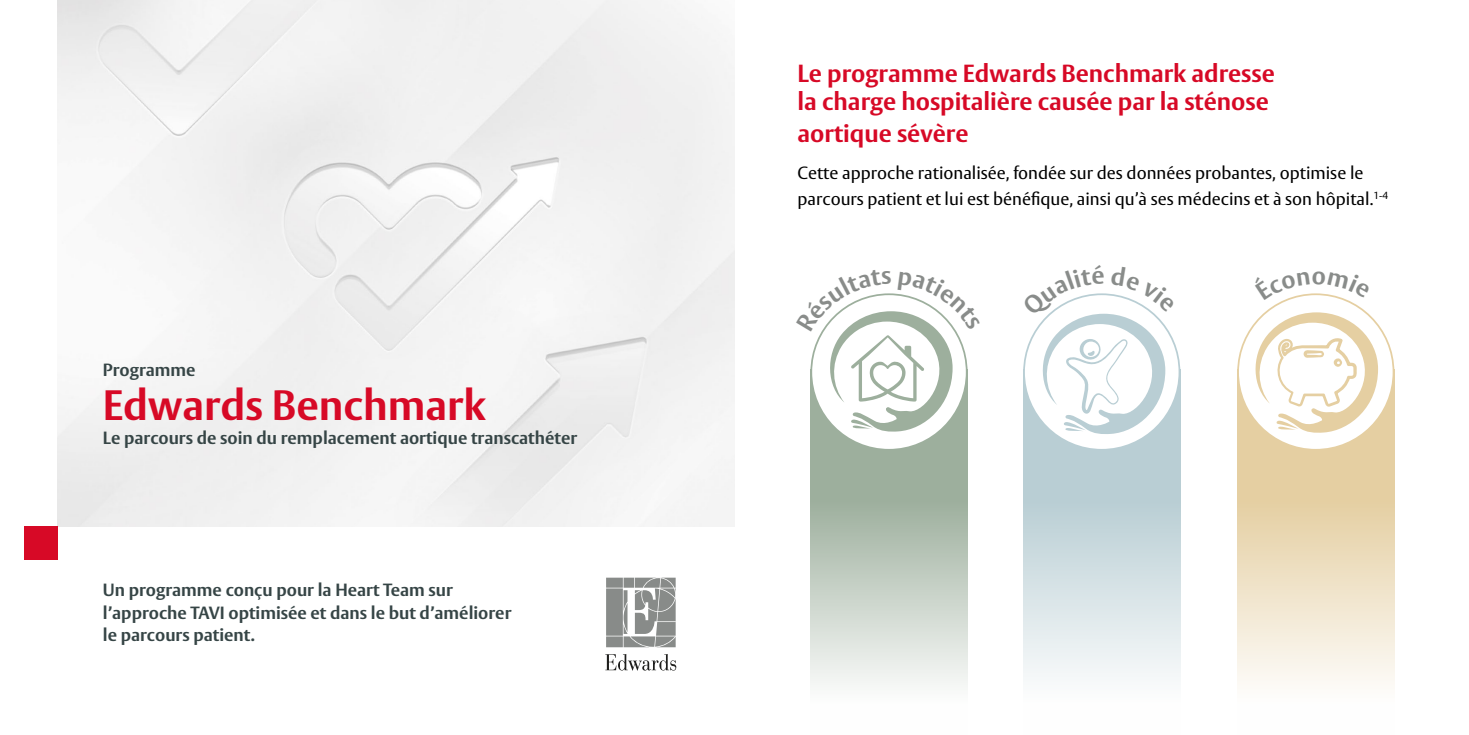
<style>
.page{position:relative;width:1469px;height:735px;background:#fff}
.page>*{position:absolute;margin:0;border:0;box-sizing:border-box;transform-origin:0 0}
.t1{font:700 42px "Vesta Pro";color:#d70926}
.t2{font:700 24.5px/28px "Vesta Pro";color:#d70926}
.t3{font:700 17.5px/22.8px "Vesta Pro";color:#364546}
.t4{font:17.5px/25.2px "Vesta Pro";color:#000}
</style>
<div class="page">
<img style="left:57px;top:0;width:677px;height:526px">
<div style="left:24px;top:526px;width:33px;height:33px;background:#d70926"></div>
<svg style="left:606px;top:577px;width:69px;height:70px;background:#a0a3a1"></svg>
<svg style="left:605px;top:654px;width:71px;height:16px"></svg>
<svg style="left:810px;top:432px;width:157px;height:253px;background:#bdc9bd"></svg>
<div style="left:1023px;top:369px;width:157px;height:365px;background:linear-gradient(to bottom,#a4bfc7,#fefefe)"></div>
<svg style="left:1237px;top:380px;width:157px;height:304px;background:#eddec0"></svg>
<div style="left:811px;top:294px;width:155px;height:155px;background:#fff;border-radius:50%"></div>
<div style="left:1024px;top:294px;width:155px;height:155px;background:#fff;border-radius:50%"></div>
<div style="left:1238px;top:294px;width:155px;height:155px;background:#fff;border-radius:50%"></div>
<svg style="left:1250px;top:312px;width:127px;height:121px"></svg>
<svg style="left:810px;top:293px;width:158px;height:139px"></svg>
<svg style="left:1023px;top:293px;width:152px;height:141px"></svg>
<svg style="left:1285px;top:293px;width:62px;height:7px"></svg>
<p class="t3" style="left:103px;top:358px;width:94px">Programme</p>
<h1 class="t1" style="left:103px;top:379px;width:384px">Edwards Benchmark</h1>
<p class="t3" style="left:103px;top:426px;width:476px">Le parcours de soin du remplacement aortique transcathéter</p>
<p class="t3" style="left:103px;top:577px;width:410px">Un programme conçu pour la Heart Team sur l’approche TAVI optimisée et dans le but d’améliorer le parcours patient.</p>
<h2 class="t2" style="left:797px;top:59px;width:479px">Le programme Edwards Benchmark adresse la charge hospitalière causée par la sténose</h2>
<h2 class="t2" style="left:797px;top:119px;width:172px">aortique sévère</h2>
<p class="t4" style="left:797px;top:160px;width:592px">Cette approche rationalisée, fondée sur des données probantes, optimise le parcours patient et lui est bénéfique, ainsi qu’à ses médecins et à son hôpital.<sup>1-4</sup></p>
</div>
